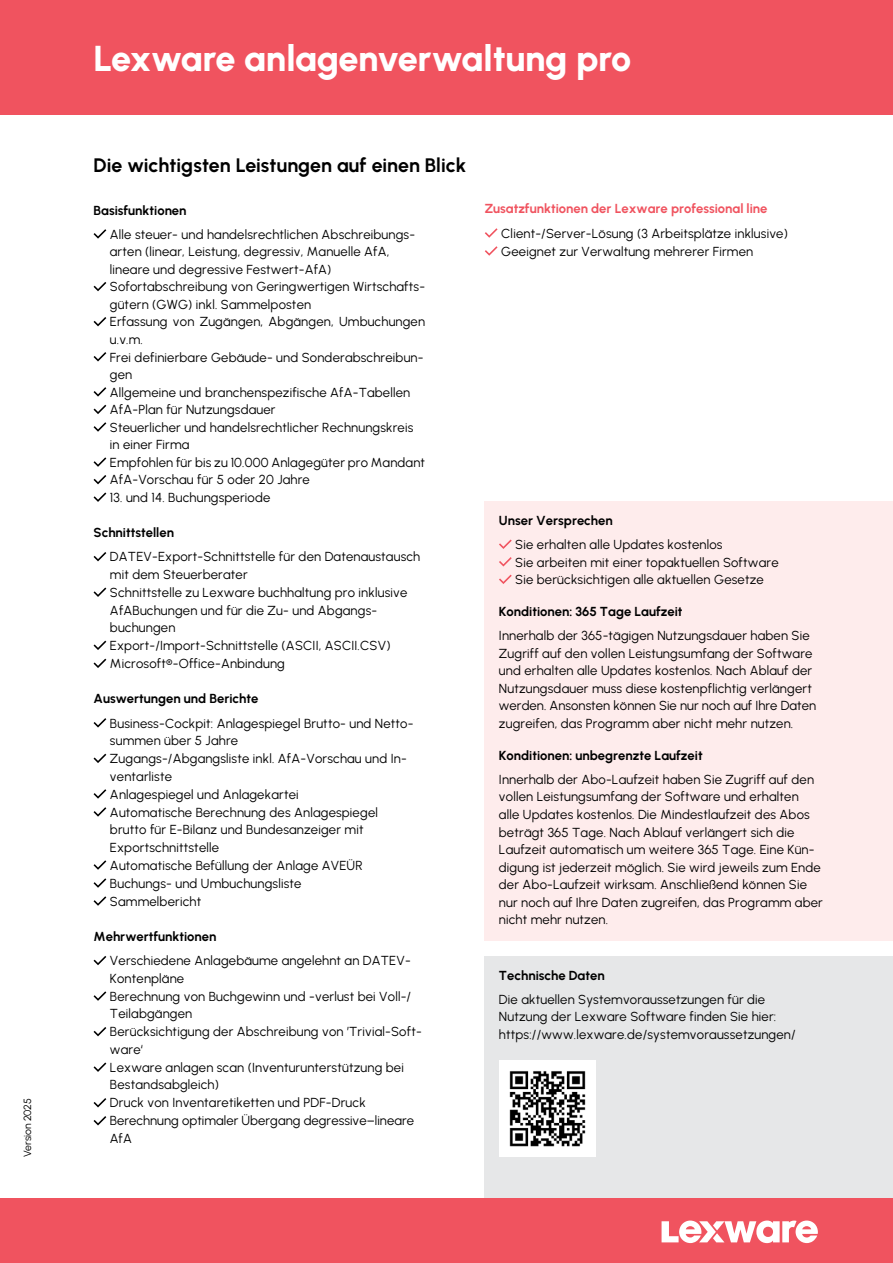
<style>
.page{position:relative;width:893px;height:1263px;background:#fff}
.page>*{position:absolute;margin:0;border:0;box-sizing:border-box;transform-origin:0 0}
.t1{font:800 36px "Urbanist";letter-spacing:-.015em;color:#fff}
.t2{font:700 19.5px "Urbanist";color:#000}
.t3{font:13.05px/17.5px "Urbanist";letter-spacing:.015em;color:#000}
.t4{font:700 13.05px "Urbanist";color:#000}
.t5{font:700 13.05px "Urbanist";color:#f0535f}
.t6{font:10.5px "Urbanist";letter-spacing:-.015em;color:#000}
</style>
<div class="page">
<div style="left:485px;top:956px;width:408px;height:252px;background:#e6e7e8"></div>
<div style="left:485px;top:502px;width:408px;height:439px;background:#feecec"></div>
<svg style="left:499px;top:539px;width:13px;height:10px"></svg>
<svg style="left:499px;top:557px;width:13px;height:9px"></svg>
<svg style="left:499px;top:575px;width:13px;height:9px"></svg>
<img style="left:499px;top:1060px;width:97px;height:97px">
<div style="left:0;top:0;width:893px;height:115px;background:#f0535f"></div>
<div style="left:0;top:1198px;width:893px;height:65px;background:#f0535f"></div>
<svg style="left:662px;top:1220px;width:156px;height:23px"></svg>
<svg style="left:94px;top:229px;width:12px;height:10px"></svg>
<svg style="left:94px;top:282px;width:12px;height:9px"></svg>
<svg style="left:94px;top:317px;width:12px;height:9px"></svg>
<svg style="left:94px;top:352px;width:12px;height:9px"></svg>
<svg style="left:94px;top:387px;width:12px;height:10px"></svg>
<svg style="left:94px;top:405px;width:12px;height:9px"></svg>
<svg style="left:94px;top:422px;width:12px;height:10px"></svg>
<svg style="left:94px;top:457px;width:12px;height:10px"></svg>
<svg style="left:94px;top:475px;width:12px;height:9px"></svg>
<svg style="left:94px;top:492px;width:12px;height:10px"></svg>
<svg style="left:94px;top:552px;width:12px;height:9px"></svg>
<svg style="left:94px;top:587px;width:12px;height:10px"></svg>
<svg style="left:94px;top:641px;width:12px;height:9px"></svg>
<svg style="left:94px;top:659px;width:12px;height:9px"></svg>
<svg style="left:94px;top:718px;width:12px;height:9px"></svg>
<svg style="left:94px;top:754px;width:12px;height:9px"></svg>
<svg style="left:94px;top:789px;width:12px;height:10px"></svg>
<svg style="left:94px;top:807px;width:12px;height:10px"></svg>
<svg style="left:94px;top:860px;width:12px;height:10px"></svg>
<svg style="left:94px;top:878px;width:12px;height:10px"></svg>
<svg style="left:94px;top:896px;width:12px;height:10px"></svg>
<svg style="left:94px;top:956px;width:12px;height:9px"></svg>
<svg style="left:94px;top:991px;width:12px;height:10px"></svg>
<svg style="left:94px;top:1027px;width:12px;height:9px"></svg>
<svg style="left:94px;top:1062px;width:12px;height:10px"></svg>
<svg style="left:94px;top:1098px;width:12px;height:9px"></svg>
<svg style="left:94px;top:1116px;width:12px;height:9px"></svg>
<svg style="left:485px;top:228px;width:13px;height:10px"></svg>
<svg style="left:485px;top:246px;width:13px;height:10px"></svg>
<p class="t6" style="left:21px;top:1157px;width:60px;rotate:-90deg">Version 2025</p>
<h1 class="t1" style="left:94px;top:36px;width:539px">Lexware anlagenverwaltung pro</h1>
<h2 class="t2" style="left:94px;top:153px;width:374px">Die wichtigsten Leistungen auf einen Blick</h2>
<p class="t4" style="left:94px;top:202px;width:94px">Basisfunktionen</p>
<p class="t3" style="left:110px;top:225px;width:317px">Alle steuer- und handelsrechtlichen Abschreibungs&shy;arten (linear, Leistung, degressiv, Manuelle AfA, lineare und degressive Festwert-AfA)<br>Sofortabschreibung von Geringwertigen Wirtschafts&shy;gütern (GWG) inkl. Sammelposten<br>Erfassung von Zugängen, Abgängen, Umbuchungen u.v.m.<br>Frei definierbare Gebäude- und Sonderabschreibun&shy;gen<br>Allgemeine und branchenspezifische AfA-Tabellen AfA-Plan für Nutzungsdauer<br>Steuerlicher und handelsrechtlicher Rechnungskreis in einer Firma<br>Empfohlen für bis zu 10.000 Anlagegüter pro Mandant AfA-Vorschau für 5 oder 20 Jahre</p>
<p class="t3" style="left:110px;top:489px;width:162px">13. und 14. Buchungsperiode</p>
<p class="t4" style="left:94px;top:525px;width:82px">Schnittstellen</p>
<p class="t3" style="left:110px;top:548px;width:312px">DATEV-Export-Schnittstelle für den Datenaustausch mit dem Steuerberater<br>Schnittstelle zu Lexware buchhaltung pro inklusive AfABuchungen und für die Zu- und Abgangs&shy;buchungen<br>Export-/Import-Schnittstelle (ASCII, ASCII.CSV)<br>Microsoft®-Office-Anbindung</p>
<p class="t4" style="left:94px;top:691px;width:166px">Auswertungen und Berichte</p>
<p class="t3" style="left:110px;top:714px;width:305px">Business-Cockpit: Anlagespiegel Brutto- und Netto&shy;summen über 5 Jahre<br>Zugangs-/Abgangsliste inkl. AfA-Vorschau und In&shy;ventarliste<br>Anlagespiegel und Anlagekartei<br>Automatische Berechnung des Anlagespiegel brutto für E-Bilanz und Bundesanzeiger mit Exportschnittstelle<br>Automatische Befüllung der Anlage AVEÜR Buchungs- und Umbuchungsliste<br>Sammelbericht</p>
<p class="t4" style="left:94px;top:928px;width:124px">Mehrwertfunktionen</p>
<p class="t3" style="left:110px;top:952px;width:314px">Verschiedene Anlagebäume angelehnt an DATEV-<br>Kontenpläne<br>Berechnung von Buchgewinn und -verlust bei Voll-/<br>Teilabgängen<br>Berücksichtigung der Abschreibung von ’Trivial-Soft&shy;ware‘<br>Lexware anlagen scan (Inventurunterstützung bei<br>Bestandsabgleich)<br>Druck von Inventaretiketten und PDF-Druck<br>Berechnung optimaler Übergang degressive–lineare<br>AfA</p>
<p class="t5" style="left:485px;top:201px;width:284px">Zusatzfunktionen der Lexware professional line</p>
<p class="t3" style="left:501px;top:224px;width:288px;line-height:18px">Client-/Server-Lösung (3 Arbeitsplätze inklusive)<br>Geeignet zur Verwaltung mehrerer Firmen</p>
<p class="t4" style="left:499px;top:513px;width:115px">Unser Versprechen</p>
<p class="t3" style="left:515px;top:536px;width:265px">Sie erhalten alle Updates kostenlos<br>Sie arbeiten mit einer topaktuellen Software<br>Sie berücksichtigen alle aktuellen Gesetze</p>
<p class="t4" style="left:499px;top:604px;width:185px">Konditionen: 365 Tage Laufzeit</p>
<p class="t3" style="left:499px;top:627px;width:319px">Innerhalb der 365-tägigen Nutzungsdauer haben Sie Zugriff auf den vollen Leistungsumfang der Software und erhalten alle Updates kostenlos. Nach Ablauf der Nutzungsdauer muss diese kostenpflichtig verlängert werden. Ansonsten können Sie nur noch auf Ihre Daten zugreifen, das Programm aber nicht mehr nutzen.</p>
<p class="t4" style="left:499px;top:748px;width:205px">Konditionen: unbegrenzte Laufzeit</p>
<p class="t3" style="left:499px;top:770px;width:325px">Innerhalb der Abo-Laufzeit haben Sie Zugriff auf den vollen Leistungsumfang der Software und erhalten<br>alle Updates kostenlos. Die Mindestlaufzeit des Abos beträgt 365 Tage. Nach Ablauf verlängert sich die Laufzeit automatisch um weitere 365 Tage. Eine Kün&shy;digung ist jederzeit möglich. Sie wird jeweils zum Ende der Abo-Laufzeit wirksam. Anschließend können Sie nur noch auf Ihre Daten zugreifen, das Programm aber nicht mehr nutzen.</p>
<p class="t4" style="left:499px;top:967px;width:107px">Technische Daten</p>
<p class="t3" style="left:499px;top:990px;width:298px">Die aktuellen Systemvoraussetzungen für die<br>Nutzung der Lexware Software finden Sie hier: https://www.lexware.de/systemvoraussetzungen/</p>
</div>
